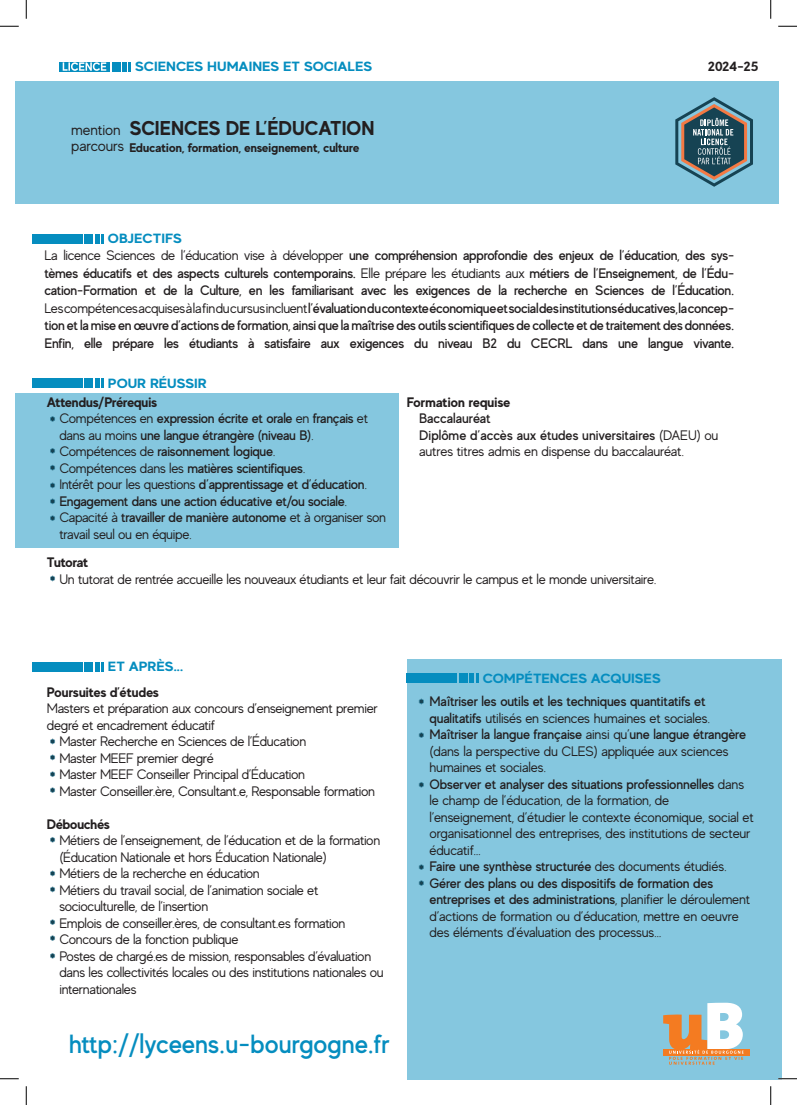
<style>
.page{position:relative;width:797px;height:1105px;background:#fff}
.page>*{position:absolute;margin:0;border:0;box-sizing:border-box;transform-origin:0 0}
.Témoignage{font:500 26.25px "MADE Evolve Sans";letter-spacing:-.005em;color:#058dbf}
.t1{font:700 20px "MADE Evolve Sans";color:#231f20}
.t2{font:15px "MADE Evolve Sans";letter-spacing:-.01em;color:#231f20}
.Paragraphe{font:13.75px/16.5px "MADE Evolve Sans";letter-spacing:-.02em;color:#231f20}
.Paragraphe-2{font:500 13.75px/17.5px "MADE Evolve Sans";letter-spacing:-.02em;color:#231f20}
.Paragraphe-3{font:700 13.75px "MADE Evolve Sans";letter-spacing:-.01em;color:#231f20}
.t3{font:700 13.38px "MADE Evolve Sans";color:#058dbf;scale:1.12 1}
.t4{font:700 13.38px "MADE Evolve Sans";letter-spacing:-.045em;color:#231f20;scale:1.12 1}
.t5{font:700 12.5px "MADE Evolve Sans";color:#231f20}
.s1{font-weight:400}
.s2{font-weight:500}
</style>
<div class="page">
<div style="left:16px;top:393px;width:382px;height:154px;background:#85c7df"></div>
<div style="left:16px;top:81px;width:763px;height:122px;background:#85c7df"></div>
<div style="left:407px;top:659px;width:374px;height:420px;background:#85c7df"></div>
<svg style="left:675px;top:97px;width:78px;height:90px"></svg>
<svg style="left:59px;top:62px;width:51px;height:9px"></svg>
<div style="left:112px;top:62px;width:8px;height:9px;background:#058dbf"></div>
<div style="left:122px;top:62px;width:5px;height:9px;background:#058dbf"></div>
<svg style="left:128px;top:62px;width:3px;height:9px"></svg>
<svg style="left:63px;top:62px;width:43px;height:9px"></svg>
<div style="left:407px;top:673px;width:50px;height:9px;background:#058dbf"></div>
<div style="left:459px;top:673px;width:9px;height:9px;background:#058dbf"></div>
<svg style="left:470px;top:673px;width:8px;height:9px"></svg>
<div style="left:32px;top:662px;width:50px;height:9px;background:#058dbf"></div>
<div style="left:84px;top:662px;width:9px;height:9px;background:#058dbf"></div>
<svg style="left:95px;top:662px;width:8px;height:9px"></svg>
<div style="left:32px;top:378px;width:50px;height:10px;background:#058dbf"></div>
<div style="left:84px;top:378px;width:9px;height:10px;background:#058dbf"></div>
<hr style="left:95px;top:378px;width:4px;height:10px;background:#058dbf">
<svg style="left:101px;top:378px;width:2px;height:10px"></svg>
<div style="left:32px;top:234px;width:50px;height:9px;background:#058dbf"></div>
<div style="left:84px;top:234px;width:9px;height:9px;background:#058dbf"></div>
<svg style="left:95px;top:234px;width:8px;height:9px"></svg>
<svg style="left:743px;top:1049px;width:6px;height:6px"></svg>
<svg style="left:663px;top:1003px;width:80px;height:62px"></svg>
<svg style="left:50px;top:416px;width:5px;height:6px"></svg>
<svg style="left:50px;top:448px;width:5px;height:6px"></svg>
<svg style="left:50px;top:498px;width:5px;height:6px"></svg>
<svg style="left:50px;top:515px;width:5px;height:6px"></svg>
<svg style="left:50px;top:754px;width:5px;height:6px"></svg>
<svg style="left:50px;top:738px;width:5px;height:6px"></svg>
<svg style="left:50px;top:837px;width:5px;height:6px"></svg>
<svg style="left:50px;top:870px;width:5px;height:6px"></svg>
<svg style="left:50px;top:886px;width:5px;height:6px"></svg>
<svg style="left:419px;top:698px;width:5px;height:6px"></svg>
<svg style="left:419px;top:732px;width:5px;height:6px"></svg>
<svg style="left:419px;top:782px;width:5px;height:6px"></svg>
<svg style="left:419px;top:864px;width:5px;height:6px"></svg>
<svg style="left:419px;top:880px;width:5px;height:6px"></svg>
<svg style="left:50px;top:575px;width:5px;height:6px"></svg>
<svg style="left:50px;top:465px;width:5px;height:6px"></svg>
<svg style="left:50px;top:919px;width:5px;height:6px"></svg>
<svg style="left:50px;top:935px;width:5px;height:6px"></svg>
<svg style="left:50px;top:953px;width:5px;height:6px"></svg>
<svg style="left:50px;top:482px;width:5px;height:6px"></svg>
<svg style="left:50px;top:771px;width:5px;height:6px"></svg>
<svg style="left:50px;top:787px;width:5px;height:6px"></svg>
<svg style="left:0;top:25px;width:19px;height:2px"></svg>
<svg style="left:778px;top:25px;width:19px;height:2px"></svg>
<svg style="left:0;top:1078px;width:19px;height:1px"></svg>
<svg style="left:778px;top:1078px;width:19px;height:1px"></svg>
<svg style="left:25px;top:0;width:2px;height:19px"></svg>
<svg style="left:25px;top:1086px;width:2px;height:19px"></svg>
<svg style="left:770px;top:0;width:1px;height:19px"></svg>
<svg style="left:770px;top:1086px;width:1px;height:19px"></svg>
<p class="t3" style="left:135px;top:58px;width:213px">SCIENCES HUMAINES ET SOCIALES</p>
<p class="t2" style="left:71px;top:120px;width:51px">mention</p>
<p class="t1" style="left:130px;top:115px;width:246px">SCIENCES DE L’ÉDUCATION</p>
<p class="t2" style="left:71px;top:136px;width:54px">parcours</p>
<p class="t5" style="left:129px;top:139px;width:231px">Education, formation, enseignement, culture</p>
<p class="t3" style="left:108px;top:230px;width:68px">OBJECTIFS</p>
<p class="t4" style="left:708px;top:58px;width:47px">2024-25</p>
<p class="Paragraphe-2" style="left:44px;top:246px;width:691px;text-align:justify"><span class="s1">La licence Sciences de l’éducation vise à développer</span> une compréhension approfondie des enjeux de l’éducation, des sys&shy;tèmes éducatifs et des aspects culturels contemporains. <span class="s1">Elle prépare les étudiants aux</span> métiers de l’Enseignement, de l’Édu&shy;cation-Formation et de la Culture, en les familiarisant avec les exigences de la recherche en Sciences de l’Éducation.</p>
<p class="Paragraphe-2" style="left:44px;top:299px;width:691px"><span class="s1">Les compétences acquises à la fin du cursus incluent</span> l’évaluation du contexte économique et social des institutions éducatives, la concep&shy;tion et la mise en œuvre d’actions de formation, ainsi que la maîtrise des outils scientifiques de collecte et de traitement des données.</p>
<p class="Paragraphe-2" style="left:44px;top:334px;width:691px">Enfin, elle prépare les étudiants à satisfaire aux exigences du niveau B2 du CECRL dans une langue vivante.</p>
<p class="t3" style="left:108px;top:374px;width:90px">POUR RÉUSSIR</p>
<p class="Paragraphe-3" style="left:47px;top:393px;width:112px">Attendus/Prérequis</p>
<p class="Paragraphe-2" style="left:59px;top:410px;width:310px;line-height:16.5px"><span class="s1">Compétences en</span> expression écrite et orale <span class="s1">en</span> français <span class="s1">et dans au moins</span> une langue étrangère (niveau B)<span class="s1">.</span></p>
<p class="Paragraphe-2" style="left:59px;top:442px;width:217px"><span class="s1">Compétences de</span> raisonnement logique<span class="s1">.</span></p>
<p class="Paragraphe-2" style="left:59px;top:459px;width:247px"><span class="s1">Compétences dans les</span> matières scientifiques<span class="s1">.</span></p>
<p class="Paragraphe-2" style="left:59px;top:475px;width:309px"><span class="s1">Intérêt pour les questions</span> d’apprentissage et d’éducation<span class="s1">.</span></p>
<p class="Paragraphe-2" style="left:59px;top:492px;width:289px">Engagement dans une action éducative et/ou sociale<span class="s1">.</span></p>
<p class="Paragraphe" style="left:59px;top:509px;width:328px">Capacité à <span class="s2">travailler de manière autonome</span> et à organiser son travail seul ou en équipe.</p>
<p class="Paragraphe-3" style="left:407px;top:393px;width:105px">Formation requise</p>
<p class="Paragraphe-2" style="left:419px;top:409px;width:73px">Baccalauréat</p>
<p class="Paragraphe" style="left:419px;top:426px;width:301px"><span class="s2">Diplôme d’accès aux études universitaires</span> (DAEU) ou autres titres admis en dispense du baccalauréat.</p>
<p class="Paragraphe-3" style="left:47px;top:554px;width:43px">Tutorat</p>
<p class="Paragraphe" style="left:59px;top:570px;width:598px">Un tutorat de rentrée accueille les nouveaux étudiants et leur fait découvrir le campus et le monde universitaire.</p>
<p class="t3" style="left:108px;top:658px;width:69px">ET APRÈS...</p>
<p class="Paragraphe-3" style="left:47px;top:683px;width:113px">Poursuites d’études</p>
<p class="Paragraphe" style="left:47px;top:700px;width:332px">Masters et préparation aux concours d’enseignement premier degré et encadrement éducatif</p>
<p class="Paragraphe" style="left:59px;top:733px;width:248px">Master Recherche en Sciences de l’Éducation</p>
<p class="Paragraphe" style="left:59px;top:749px;width:156px">Master MEEF premier degré</p>
<p class="Paragraphe" style="left:59px;top:766px;width:247px">Master MEEF Conseiller Principal d’Éducation</p>
<p class="Paragraphe" style="left:59px;top:782px;width:317px">Master Conseiller.ère, Consultant.e, Responsable formation</p>
<p class="Paragraphe-3" style="left:47px;top:815px;width:64px">Débouchés</p>
<p class="Paragraphe" style="left:59px;top:832px;width:322px">Métiers de l’enseignement, de l’éducation et de la formation (Éducation Nationale et hors Éducation Nationale)</p>
<p class="Paragraphe" style="left:59px;top:865px;width:202px">Métiers de la recherche en éducation</p>
<p class="Paragraphe" style="left:59px;top:881px;width:260px">Métiers du travail social, de l’animation sociale et</p>
<p class="Paragraphe" style="left:59px;top:898px;width:150px">socioculturelle, de l’insertion</p>
<p class="Paragraphe" style="left:59px;top:914px;width:288px">Emplois de conseiller.ères, de consultant.es formation</p>
<p class="Paragraphe" style="left:59px;top:931px;width:181px">Concours de la fonction publique</p>
<p class="Paragraphe" style="left:59px;top:947px;width:326px">Postes de chargé.es de mission, responsables d’évaluation dans les collectivités locales ou des institutions nationales ou internationales</p>
<p class="Témoignage" style="left:69px;top:1028px;width:322px">http://lyceens.u-bourgogne.fr</p>
<p class="t3" style="left:482px;top:669px;width:160px">COMPÉTENCES ACQUISES</p>
<p class="Paragraphe-2" style="left:429px;top:692px;width:278px">Maîtriser les outils et les techniques quantitatifs et</p>
<p class="Paragraphe" style="left:429px;top:709px;width:282px"><span class="s2">qualitatifs</span> utilisés en sciences humaines et sociales.</p>
<p class="Paragraphe" style="left:429px;top:726px;width:318px"><span class="s2">Maîtriser la langue française</span> ainsi qu’<span class="s2">une langue étrangère </span>(dans la perspective du CLES) appliquée aux sciences humaines et sociales.</p>
<p class="Paragraphe-2" style="left:429px;top:775px;width:316px;line-height:16.5px">Observer et analyser des situations professionnelles <span class="s1">dans le champ de l’éducation, de la formation, de</span></p>
<p class="Paragraphe" style="left:429px;top:808px;width:326px">l’enseignement, d’étudier le contexte économique, social et organisationnel des entreprises, des institutions de secteur éducatif…</p>
<p class="Paragraphe-2" style="left:429px;top:857px;width:299px">Faire une synthèse structurée <span class="s1">des documents étudiés.</span></p>
<p class="Paragraphe-2" style="left:429px;top:874px;width:285px">Gérer des plans ou des dispositifs de formation des</p>
<p class="Paragraphe" style="left:429px;top:891px;width:322px"><span class="s2">entreprises et des administrations</span>, planifier le déroulement d’actions de formation ou d’éducation, mettre en oeuvre des éléments d’évaluation des processus…</p>
</div>
